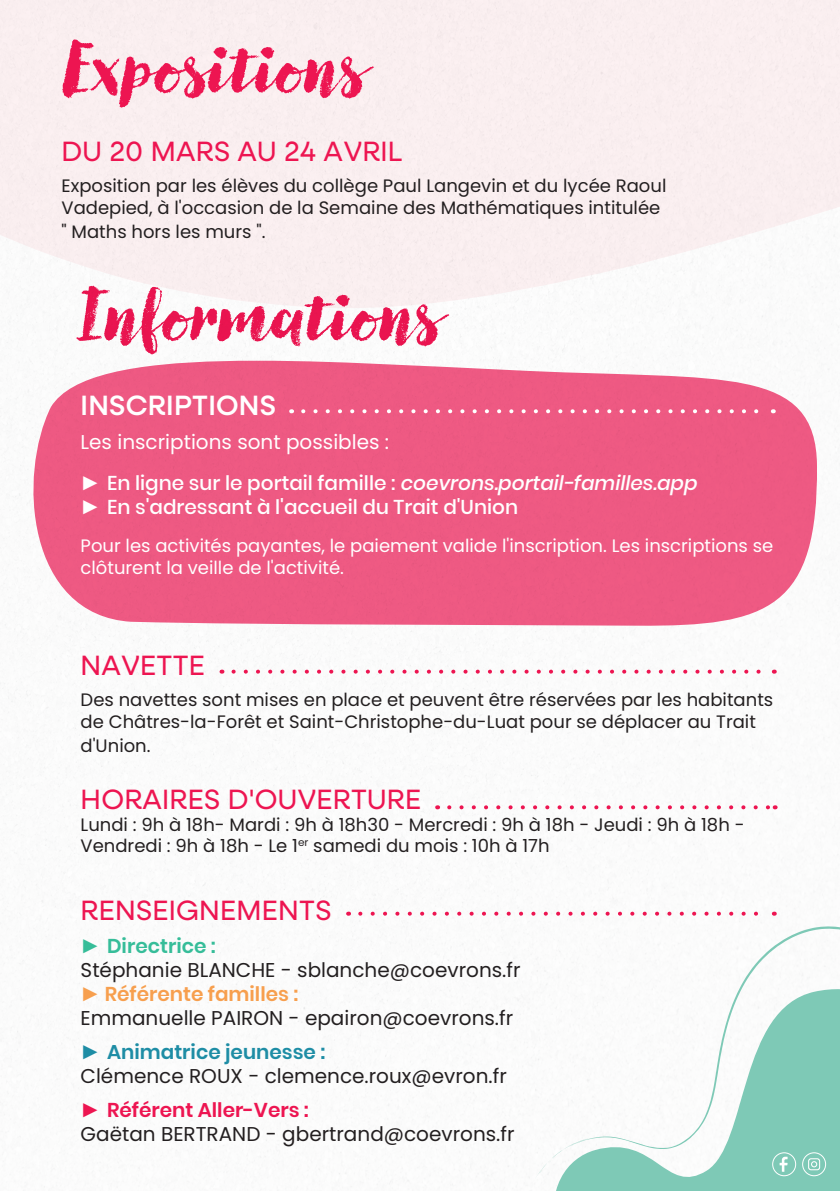
<style>
.page{position:relative;width:840px;height:1191px;background:#fff}
.page>*{position:absolute;margin:0;border:0;box-sizing:border-box;transform-origin:0 0}
.t1{font:800 70px "Canvas Script";color:#ed1551}
.t2{font:28px "Neulis Cursive";letter-spacing:.01em;color:#ed1551}
.t3{font:500 28px "Neulis Cursive";letter-spacing:.01em;color:#fff}
.t4{font:20px/24px "Poppins";color:#231f20}
.t5{font:20px/40.8px "Poppins";color:#fff}
.t6{font:500 20px "Poppins";color:#fff}
.t7{font:18px/21.6px "Poppins";color:#231f20}
.t8{font:18px/21.6px "Poppins";color:#fff}
.s1{font-family:"Arial";font-weight:900}
.s2{font-weight:500}
.s3{font-weight:500;font-style:italic}
.s4{font-family:"Arial";font-weight:900;color:#36bd99}
.s5{font-weight:600;color:#36bd99}
.s6{font-family:"Arial";font-weight:900;color:#f79f4e}
.s7{font-weight:600;color:#f79f4e}
.s8{font-family:"Arial";font-weight:900;color:#1e8da5}
.s9{font-weight:600;color:#1e8da5}
.s10{font-family:"Arial";font-weight:900;color:#ed1551}
.s11{font-weight:600;color:#ed1551}
</style>
<div class="page">
<img style="left:0;top:0;width:839px;height:1187px">
<svg style="left:233px;top:669px;width:534px;height:4px"></svg>
<svg style="left:360px;top:911px;width:407px;height:4px"></svg>
<svg style="left:303px;top:409px;width:463px;height:4px"></svg>
<svg style="left:543px;top:975px;width:296px;height:216px;fill:#7ec9b6"></svg>
<svg style="left:533px;top:1138px;width:54px;height:43px"></svg>
<svg style="left:568px;top:926px;width:271px;height:223px"></svg>
<svg style="left:639px;top:1144px;width:12px;height:4px"></svg>
<svg style="left:449px;top:805px;width:319px;height:4px"></svg>
<div style="left:771px;top:1152px;width:24px;height:24px;border:1px solid #fff;border-radius:50%"></div>
<svg style="left:779px;top:1156px;width:8px;height:15px"></svg>
<div style="left:801px;top:1152px;width:24px;height:24px;border:1px solid #fff;border-radius:50%"></div>
<svg style="left:807px;top:1158px;width:12px;height:12px"></svg>
<h1 class="t1" style="left:65px;top:23px;width:304px">Expositions</h1>
<h2 class="t2" style="left:61px;top:131px;width:342px">DU 20 MARS AU 24 AVRIL</h2>
<p class="t7" style="left:61px;top:175px;width:606px">Exposition par les élèves du collège Paul Langevin et du lycée Raoul<br>Vadepied, à l'occasion de la Semaine des Mathématiques intitulée</p>
<p class="t7" style="left:61px;top:221px;width:205px">" Maths hors les murs ".</p>
<h1 class="t1" style="left:81px;top:270px;width:364px">Informations</h1>
<h2 class="t3" style="left:81px;top:385px;width:197px">INSCRIPTIONS</h2>
<p class="t5" style="left:81px;top:422px;width:618px">Les inscriptions sont possibles :<br><span class="s1">►</span> <span class="s2">En ligne sur le portail famille :</span> <span class="s3">coevrons.portail-familles.app</span></p>
<p class="t6" style="left:81px;top:495px;width:439px"><span class="s1">►</span> En s'adressant à l'accueil du Trait d'Union</p>
<p class="t8" style="left:81px;top:535px;width:694px">Pour les activités payantes, le paiement valide l'inscription. Les inscriptions se clôturent la veille de l'activité.</p>
<h2 class="t2" style="left:81px;top:645px;width:126px">NAVETTE</h2>
<p class="t7" style="left:81px;top:689px;width:693px">Des navettes sont mises en place et peuvent être réservées par les habitants de Châtres-la-Forêt et Saint-Christophe-du-Luat pour se déplacer au Trait</p>
<p class="t7" style="left:81px;top:734px;width:71px">d'Union.</p>
<h2 class="t2" style="left:81px;top:779px;width:342px">HORAIRES D'OUVERTURE</h2>
<p class="t7" style="left:81px;top:814px;width:665px">Lundi : 9h à 18h- Mardi : 9h à 18h30 - Mercredi : 9h à 18h - Jeudi : 9h à 18h -<br>Vendredi : 9h à 18h - Le 1<sup>er</sup> samedi du mois : 10h à 17h</p>
<h2 class="t2" style="left:81px;top:890px;width:252px">RENSEIGNEMENTS</h2>
<p class="t4" style="left:81px;top:934px;width:441px"><span class="s4">►</span> <span class="s5">Directrice :<br></span>Stéphanie BLANCHE - sblanche@coevrons.fr <span class="s6">►</span> <span class="s7">Référente familles :<br></span>Emmanuelle PAIRON - epairon@coevrons.fr</p>
<p class="t4" style="left:81px;top:1040px;width:427px"><span class="s8">►</span> <span class="s9">Animatrice jeunesse :<br></span>Clémence ROUX - clemence.roux@evron.fr</p>
<p class="t4" style="left:81px;top:1097px;width:435px"><span class="s10">►</span> <span class="s11">Référent Aller-Vers :<br></span>Gaëtan BERTRAND - gbertrand@coevrons.fr</p>
</div>
